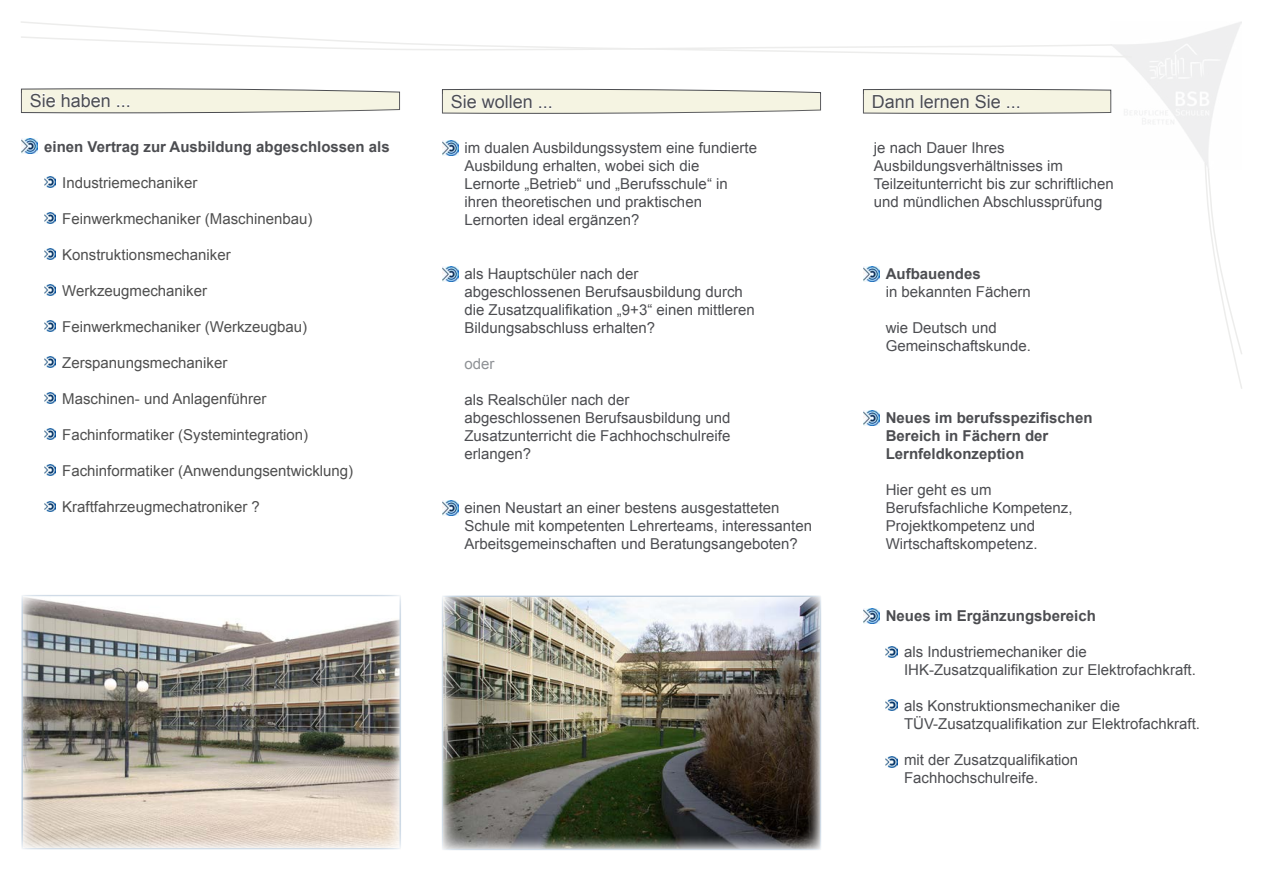
<style>
.page{position:relative;width:1263px;height:893px;background:#fff}
.page>*{position:absolute;margin:0;border:0;box-sizing:border-box;transform-origin:0 0}
.t1{font:18px "Arial";color:#4c4d51}
.t2{font:15px/18px "Arial";color:#4c4d51}
.t3{font:15px "Arial";color:#4f4f4f}
.t4{font:700 15px "Arial";color:#4c4d51}
.t5{font:15px "Arial";color:#8e9195}
</style>
<div class="page">
<svg style="left:21px;top:21px;width:1112px;height:37px"></svg>
<svg style="left:1204px;top:162px;width:38px;height:227px"></svg>
<img style="left:444px;top:598px;width:374px;height:249px">
<img style="left:24px;top:598px;width:374px;height:249px">
<svg style="left:442px;top:89px;width:379px;height:25px;background:#e8e7d9"></svg>
<img style="left:442px;top:140px;width:17px;height:15px">
<img style="left:442px;top:266px;width:17px;height:15px">
<img style="left:442px;top:500px;width:17px;height:15px">
<svg style="left:21px;top:88px;width:379px;height:25px;background:#e8e8da"></svg>
<img style="left:21px;top:139px;width:17px;height:15px">
<svg style="left:44px;top:177px;width:12px;height:11px"></svg>
<svg style="left:44px;top:213px;width:12px;height:11px"></svg>
<svg style="left:44px;top:249px;width:12px;height:11px"></svg>
<svg style="left:44px;top:285px;width:12px;height:11px"></svg>
<svg style="left:44px;top:321px;width:12px;height:11px"></svg>
<svg style="left:44px;top:357px;width:12px;height:11px"></svg>
<svg style="left:44px;top:393px;width:12px;height:11px"></svg>
<svg style="left:44px;top:429px;width:12px;height:11px"></svg>
<svg style="left:44px;top:465px;width:12px;height:11px"></svg>
<svg style="left:44px;top:501px;width:12px;height:11px"></svg>
<svg style="left:863px;top:89px;width:248px;height:25px;background:#e8e7d9"></svg>
<img style="left:863px;top:266px;width:16px;height:15px">
<img style="left:863px;top:410px;width:16px;height:15px">
<img style="left:863px;top:608px;width:16px;height:15px">
<svg style="left:886px;top:647px;width:11px;height:11px"></svg>
<svg style="left:886px;top:700px;width:11px;height:11px"></svg>
<svg style="left:886px;top:757px;width:11px;height:11px"></svg>
<p class="t1" style="left:30px;top:88px;width:103px">Sie haben ...</p>
<p class="t4" style="left:44px;top:136px;width:347px">einen Vertrag zur Ausbildung abgeschlossen als</p>
<p class="t3" style="left:62px;top:172px;width:137px">Industriemechaniker</p>
<p class="t3" style="left:62px;top:208px;width:252px">Feinwerkmechaniker (Maschinenbau)</p>
<p class="t3" style="left:62px;top:244px;width:170px">Konstruktionsmechaniker</p>
<p class="t3" style="left:62px;top:280px;width:146px">Werkzeugmechaniker</p>
<p class="t3" style="left:62px;top:316px;width:246px">Feinwerkmechaniker (Werkzeugbau)</p>
<p class="t3" style="left:62px;top:352px;width:167px">Zerspanungsmechaniker</p>
<p class="t3" style="left:62px;top:388px;width:206px">Maschinen- und Anlagenführer</p>
<p class="t3" style="left:62px;top:424px;width:247px">Fachinformatiker (Systemintegration)</p>
<p class="t3" style="left:62px;top:460px;width:292px">Fachinformatiker (Anwendungsentwicklung)</p>
<p class="t3" style="left:62px;top:496px;width:199px">Kraftfahrzeugmechatroniker ?</p>
<p class="t1" style="left:451px;top:90px;width:104px">Sie wollen ...</p>
<p class="t2" style="left:464px;top:139px;width:294px">im dualen Ausbildungssystem eine fundierte</p>
<p class="t2" style="left:464px;top:157px;width:237px">Ausbildung erhalten, wobei sich die</p>
<p class="t2" style="left:464px;top:175px;width:265px">Lernorte „Betrieb“ und „Berufsschule“ in</p>
<p class="t2" style="left:464px;top:193px;width:239px">ihren theoretischen und praktischen</p>
<p class="t2" style="left:464px;top:211px;width:177px">Lernorten ideal ergänzen?</p>
<p class="t2" style="left:464px;top:265px;width:176px">als Hauptschüler nach der</p>
<p class="t2" style="left:464px;top:283px;width:280px">abgeschlossenen Berufsausbildung durch</p>
<p class="t2" style="left:464px;top:301px;width:292px">die Zusatzqualifikation „9+3“ einen mittleren</p>
<p class="t2" style="left:464px;top:319px;width:192px">Bildungsabschluss erhalten?</p>
<p class="t5" style="left:464px;top:354px;width:32px">oder</p>
<p class="t2" style="left:464px;top:391px;width:167px">als Realschüler nach der</p>
<p class="t2" style="left:464px;top:409px;width:267px">abgeschlossenen Berufsausbildung und</p>
<p class="t2" style="left:464px;top:427px;width:267px">Zusatzunterricht die Fachhochschulreife</p>
<p class="t2" style="left:464px;top:445px;width:68px">erlangen?</p>
<p class="t2" style="left:464px;top:499px;width:349px">einen Neustart an einer bestens ausgestatteten<br>Schule mit kompetenten Lehrerteams, interessanten<br>Arbeitsgemeinschaften und Beratungsangeboten?</p>
<p class="t1" style="left:872px;top:90px;width:151px">Dann lernen Sie ...</p>
<p class="t2" style="left:874px;top:139px;width:132px">je nach Dauer Ihres</p>
<p class="t2" style="left:874px;top:157px;width:191px">Ausbildungsverhältnisses im</p>
<p class="t2" style="left:874px;top:175px;width:242px">Teilzeitunterricht bis zur schriftlichen</p>
<p class="t2" style="left:874px;top:193px;width:230px">und mündlichen Abschlussprüfung</p>
<p class="t4" style="left:886px;top:264px;width:97px">Aufbauendes</p>
<p class="t2" style="left:886px;top:283px;width:147px">in bekannten Fächern</p>
<p class="t2" style="left:886px;top:319px;width:112px">wie Deutsch und</p>
<p class="t2" style="left:886px;top:337px;width:147px">Gemeinschaftskunde.</p>
<p class="t4" style="left:886px;top:408px;width:208px">Neues im berufsspezifischen</p>
<p class="t4" style="left:886px;top:426px;width:164px">Bereich in Fächern der</p>
<p class="t4" style="left:886px;top:444px;width:140px">Lernfeldkonzeption</p>
<p class="t2" style="left:886px;top:481px;width:107px">Hier geht es um</p>
<p class="t2" style="left:886px;top:499px;width:188px">Berufsfachliche Kompetenz,</p>
<p class="t2" style="left:886px;top:517px;width:151px">Projektkompetenz und</p>
<p class="t2" style="left:886px;top:535px;width:153px">Wirtschaftskompetenz.</p>
<p class="t4" style="left:886px;top:606px;width:212px">Neues im Ergänzungsbereich</p>
<p class="t2" style="left:904px;top:643px;width:184px">als Industriemechaniker die</p>
<p class="t2" style="left:904px;top:661px;width:293px">IHK-Zusatzqualifikation zur Elektrofachkraft.</p>
<p class="t2" style="left:904px;top:697px;width:217px">als Konstruktionsmechaniker die</p>
<p class="t2" style="left:904px;top:715px;width:297px">TÜV-Zusatzqualifikation zur Elektrofachkraft.</p>
<p class="t2" style="left:904px;top:751px;width:176px">mit der Zusatzqualifikation</p>
<p class="t2" style="left:904px;top:769px;width:136px">Fachhochschulreife.</p>
</div>
